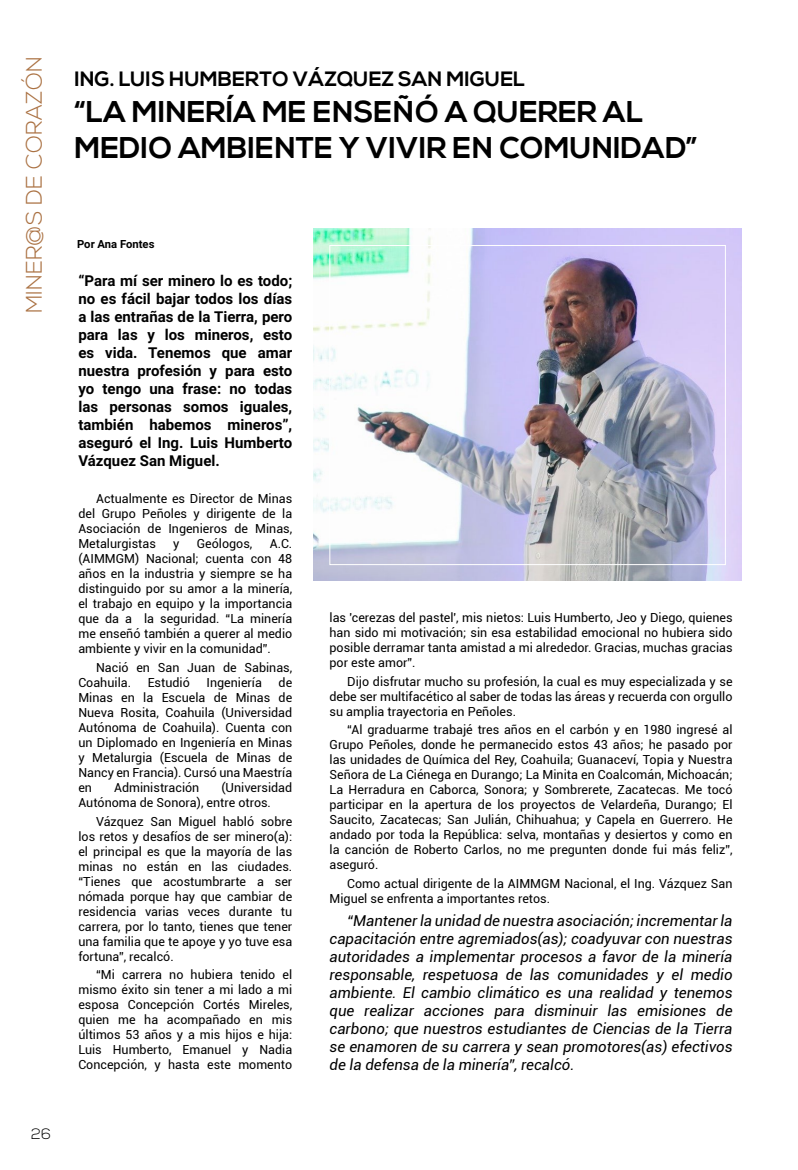
<style>
.page{position:relative;width:798px;height:1170px;background:#fff}
.page>*{position:absolute;margin:0;border:0;box-sizing:border-box;transform-origin:0 0}
.t1{font:700 30px/36px "Nexa";color:#000}
.t2{font:300 22.5px "Nexa";color:#aa7142}
.t3{font:700 20.75px "Nexa";color:#000}
.t4{font:italic 15px/18px "Roboto";color:#000;text-align:justify}
.t5{font:700 15px/18px "Roboto";color:#000;text-align:justify}
.t6{font:300 15px "Nexa";color:#000}
.t7{font:12.5px/15px "Roboto";color:#000;text-align:justify}
.t8{font:700 11.25px "Roboto";color:#000}
</style>
<div class="page">
<img style="left:314px;top:229px;width:427px;height:351px">
<div style="left:329px;top:245px;width:396px;height:320px;border:1px solid #fff"></div>
<h2 class="t2" style="left:21px;top:313px;width:258px;rotate:-90deg">MINER@S DE CORAZÓN</h2>
<h3 class="t3" style="left:74px;top:67px;width:452px">ING. LUIS HUMBERTO VÁZQUEZ SAN MIGUEL</h3>
<h1 class="t1" style="left:74px;top:94px;width:624px">“LA MINERÍA ME ENSEÑÓ A QUERER AL<br>MEDIO AMBIENTE Y VIVIR EN COMUNIDAD”</h1>
<p class="t8" style="left:77px;top:236px;width:79px">Por Ana Fontes</p>
<p class="t5" style="left:78px;top:271px;width:215px">“Para mí ser minero lo es todo; no es fácil bajar todos los días a las entrañas de la Tierra, pero para las y los mineros, esto es vida. Tenemos que amar nuestra profesión y para esto yo tengo una frase: no todas las personas somos iguales, también habemos mineros”, aseguró el Ing. Luis Humberto Vázquez San Miguel.</p>
<p class="t7" style="left:78px;top:491px;width:215px;text-indent:18px">Actualmente es Director de Minas del Grupo Peñoles y dirigente de la Asociación de Ingenieros de Minas, Metalurgistas</p>
<p class="t7" style="left:173px;top:536px;width:8px">y</p>
<p class="t7" style="left:197px;top:536px;width:57px">Geólogos,</p>
<p class="t7" style="left:78px;top:536px;width:215px;text-indent:191px">A.C. (AIMMGM) Nacional; cuenta con 48 años en la industria y siempre se ha distinguido por su amor a la minería, el trabajo en equipo y la importancia que da a la seguridad. “La minería me enseñó también a querer al medio ambiente y vivir en la comunidad”.</p>
<p class="t7" style="left:78px;top:659px;width:215px;text-indent:18px">Nació en San Juan de Sabinas,<br>Coahuila.</p>
<p class="t7" style="left:329px;top:609px;width:404px">las 'cerezas del pastel', mis nietos: Luis Humberto, Jeo y Diego, quienes han sido mi motivación; sin esa estabilidad emocional no hubiera sido posible derramar tanta amistad a mi alrededor. Gracias, muchas gracias por este amor”.</p>
<p class="t7" style="left:329px;top:673px;width:404px;text-indent:18px">Dijo disfrutar mucho su profesión, la cual es muy especializada y se debe ser multifacético al saber de todas las áreas y recuerda con orgullo su amplia trayectoria en Peñoles.</p>
<p class="t7" style="left:329px;top:722px;width:404px;text-indent:18px">“Al graduarme trabajé tres años en el carbón y en 1980 ingresé al Grupo Peñoles, donde he permanecido estos 43 años; he pasado por las unidades de Química del Rey, Coahuila; Guanaceví, Topia y Nuestra Señora de La Ciénega en Durango; La Minita en Coalcomán, Michoacán; La Herradura en Caborca, Sonora; y Sombrerete, Zacatecas. Me tocó participar en la apertura de los proyectos de Velardeña, Durango; El Saucito, Zacatecas; San Julián, Chihuahua; y Capela en Guerrero. He andado por toda la República: selva, montañas y desiertos y como en la canción de Roberto Carlos, no me pregunten donde fui más feliz”, aseguró.</p>
<p class="t7" style="left:329px;top:875px;width:404px;text-indent:18px">Como actual dirigente de la AIMMGM Nacional, el Ing. Vázquez San<br>Miguel se enfrenta a importantes retos.</p>
<p class="t4" style="left:329px;top:911px;width:404px;text-indent:18px">“Mantener la unidad de nuestra asociación; incrementar la capacitación entre agremiados(as); coadyuvar con nuestras autoridades a implementar procesos a favor de la minería responsable, respetuosa de las comunidades y el medio ambiente. El cambio climático es una realidad y tenemos que realizar acciones para disminuir las emisiones de carbono; que nuestros estudiantes de Ciencias de la Tierra se enamoren de su carrera y sean promotores(as) efectivos de la defensa de la minería”, recalcó.</p>
<p class="t7" style="left:78px;top:674px;width:215px;text-indent:200px">de Minas en la Escuela de Minas de Nueva Rosita, Coahuila (Universidad Autónoma de Coahuila). Cuenta con un Diplomado en Ingeniería en Minas y Metalurgia (Escuela de Minas de Nancy en Francia). Cursó una Maestría en</p>
<p class="t7" style="left:148px;top:674px;width:44px">Estudió</p>
<p class="t7" style="left:206px;top:674px;width:57px">Ingeniería</p>
<p class="t7" style="left:78px;top:779px;width:215px;text-indent:143px">(Universidad<br>Autónoma de Sonora), entre otros.</p>
<p class="t7" style="left:78px;top:813px;width:215px;text-indent:18px">Vázquez San Miguel habló sobre los retos y desafíos de ser minero(a): el principal es que la mayoría de las minas no están en las ciudades. “Tienes que acostumbrarte a ser nómada porque hay que cambiar de residencia varias veces durante tu carrera, por lo tanto, tienes que tener una familia que te apoye y yo tuve esa fortuna”, recalcó.</p>
<p class="t7" style="left:78px;top:966px;width:215px;text-indent:18px">“Mi carrera no hubiera tenido el mismo éxito sin tener a mi lado a mi esposa Concepción Cortés Mireles, quien me ha acompañado en mis últimos 53 años y a mis hijos e hija:<br>Luis Humberto, Emanuel y Nadia Concepción, y hasta este momento</p>
<p class="t7" style="left:114px;top:779px;width:87px">Administración</p>
<p class="t6" style="left:31px;top:1124px;width:21px">26</p>
</div>
